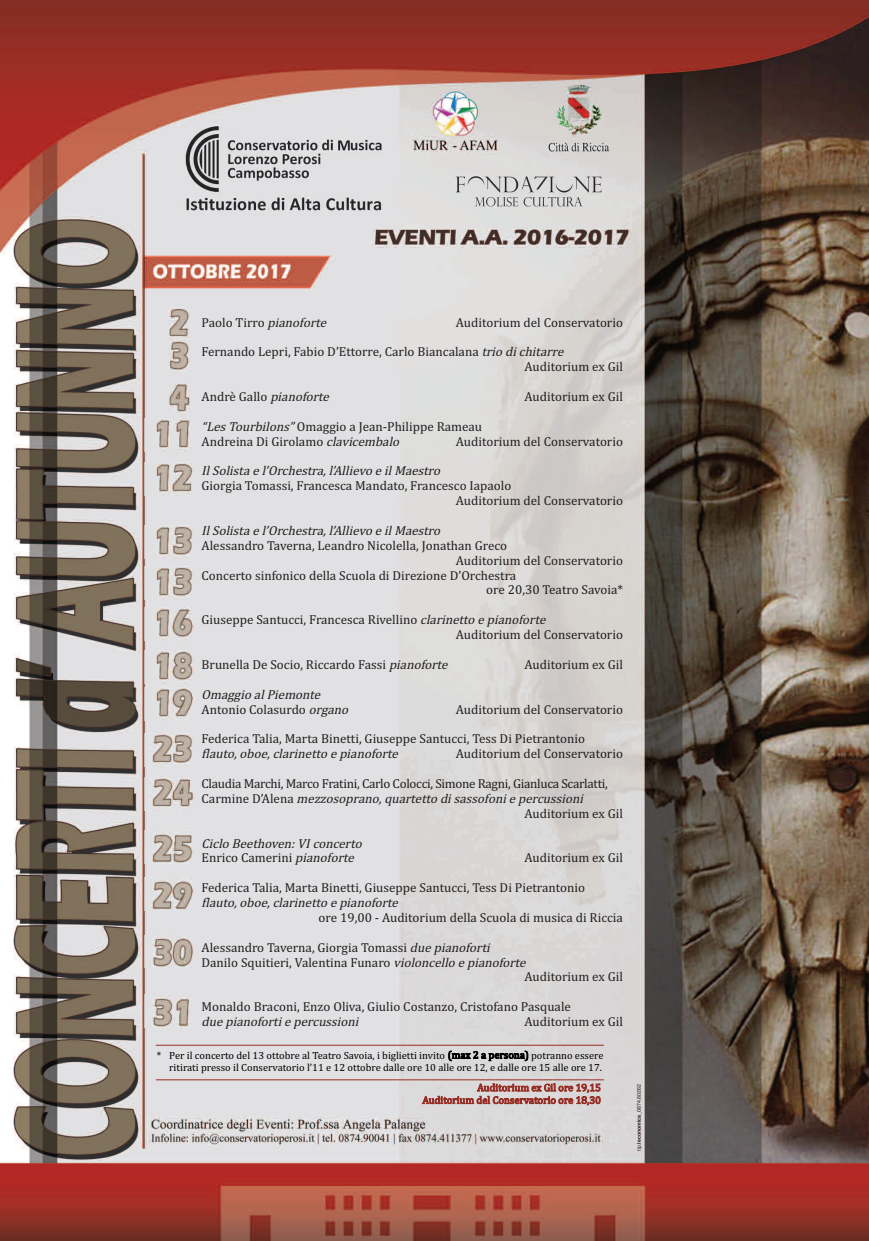
<style>
.page{position:relative;width:869px;height:1241px;background:#fff}
.page>*{position:absolute;margin:0;border:0;box-sizing:border-box;transform-origin:0 0}
.t1{font:13.12px/14.9px "Cambria";color:#231f20}
.t2{font:italic 13.12px/14.9px "Cambria";color:#231f20}
.t3{font:13.12px "Cambria";letter-spacing:-.025em;color:#231f20}
.t4{font:10.5px/12.6px "Cambria";color:#000;text-align:right}
.t5{font:10.5px/12.4px "Cambria";letter-spacing:-.005em;color:#962d24;text-align:right}
.t6{font:5.25px "Helvetica";color:#231f20}
.s1{font-style:italic}
.s2{font-style:normal}
.s3{font-weight:700}
</style>
<div class="page">
<img style="left:0;top:0;width:868px;height:1240px">
<img style="left:156px;top:308px;width:43px;height:65px">
<img style="left:156px;top:340px;width:43px;height:1px">
<img style="left:156px;top:383px;width:43px;height:33px">
<img style="left:143px;top:418px;width:51px;height:33px">
<img style="left:143px;top:463px;width:51px;height:32px">
<img style="left:143px;top:525px;width:51px;height:33px">
<img style="left:143px;top:566px;width:51px;height:33px">
<img style="left:143px;top:607px;width:51px;height:33px">
<img style="left:143px;top:650px;width:51px;height:33px">
<img style="left:143px;top:687px;width:51px;height:33px">
<img style="left:143px;top:733px;width:51px;height:33px">
<img style="left:143px;top:777px;width:51px;height:33px">
<img style="left:143px;top:830px;width:51px;height:33px">
<img style="left:143px;top:877px;width:51px;height:33px">
<img style="left:143px;top:934px;width:51px;height:33px">
<img style="left:143px;top:994px;width:51px;height:33px">
<hr style="left:156px;top:1044px;width:447px;height:1px;background:#962d24">
<hr style="left:156px;top:1079px;width:447px;height:1px;background:#962d24">
<p class="t1" style="left:201px;top:314px;width:142px">Paolo Tirro <span class="s1">pianoforte</span></p>
<p class="t1" style="left:455px;top:314px;width:168px">Auditorium del Conservatorio</p>
<p class="t1" style="left:524px;top:344px;width:100px;text-indent:-323px">Fernando Lepri, Fabio D’Ettorre, Carlo Biancalana <span class="s1">triodichitarre<br></span>Auditorium ex Gil</p>
<p class="t1" style="left:201px;top:389px;width:144px">Andrè Gallo <span class="s1">pianoforte</span></p>
<p class="t1" style="left:524px;top:389px;width:100px">Auditorium ex Gil</p>
<p class="t1" style="left:201px;top:418px;width:282px"><span class="s1">“LesTourbilons”</span>Omaggio a Jean-Philippe Rameau<br>Andreina Di Girolamo <span class="s1">clavicembalo</span></p>
<p class="t1" style="left:455px;top:433px;width:168px">Auditorium del Conservatorio</p>
<p class="t2" style="left:201px;top:463px;width:255px">Il Solista e l’Orchestra, l’Allievo e il Maestro</p>
<p class="t1" style="left:455px;top:478px;width:168px;text-indent:-254px">Giorgia Tomassi, Francesca Mandato, Francesco Iapaolo<br>Auditorium del Conservatorio</p>
<p class="t2" style="left:201px;top:523px;width:255px">Il Solista e l’Orchestra, l’Allievo e il Maestro</p>
<p class="t1" style="left:201px;top:537px;width:307px">Alessandro Taverna, Leandro Nicolella, Jonathan Greco</p>
<p class="t1" style="left:455px;top:552px;width:168px">Auditorium del Conservatorio</p>
<p class="t1" style="left:201px;top:567px;width:316px">Concerto sinfonico della Scuola di Direzione D’Orchestra</p>
<p class="t1" style="left:486px;top:582px;width:138px">ore 20,30 Teatro Savoia*</p>
<p class="t1" style="left:455px;top:612px;width:168px;text-indent:-254px">Giuseppe Santucci, Francesca Rivellino <span class="s1">clarinettoepianoforte<br></span>Auditorium del Conservatorio</p>
<p class="t1" style="left:201px;top:656px;width:263px">Brunella De Socio, Riccardo Fassi <span class="s1">pianoforte</span></p>
<p class="t1" style="left:524px;top:656px;width:100px">Auditorium ex Gil</p>
<p class="t2" style="left:201px;top:686px;width:164px">Omaggio al Piemonte<br><span class="s2">Antonio Colasurdo</span> organo</p>
<p class="t1" style="left:455px;top:701px;width:168px">Auditorium del Conservatorio</p>
<p class="t1" style="left:201px;top:731px;width:385px">Federica Talia, Marta Binetti, Giuseppe Santucci, Tess Di Pietrantonio</p>
<p class="t2" style="left:201px;top:746px;width:213px">flauto, oboe, clarinetto e pianoforte</p>
<p class="t1" style="left:455px;top:746px;width:168px">Auditorium del Conservatorio</p>
<p class="t3" style="left:201px;top:775px;width:407px">Claudia Marchi, Marco Fratini, Carlo Colocci, Simone Ragni, Gianluca Scarlatti,</p>
<p class="t2" style="left:201px;top:790px;width:398px"><span class="s2">C a r m i n e D ’A l e n a</span> mezzosoprano, quartetto di sassofoni e percussioni</p>
<p class="t1" style="left:524px;top:805px;width:100px">Auditorium ex Gil</p>
<p class="t2" style="left:201px;top:835px;width:177px">Ciclo Beethoven: VI concerto<br><span class="s2">Enrico Camerini</span> pianoforte</p>
<p class="t1" style="left:524px;top:850px;width:100px">Auditorium ex Gil</p>
<p class="t1" style="left:201px;top:880px;width:385px">Federica Talia, Marta Binetti, Giuseppe Santucci, Tess Di Pietrantonio</p>
<p class="t2" style="left:201px;top:894px;width:213px">flauto, oboe, clarinetto e pianoforte</p>
<p class="t1" style="left:318px;top:909px;width:306px">ore 19,00 - Auditorium della Scuola di musica di Riccia</p>
<p class="t1" style="left:201px;top:939px;width:305px">Alessandro Taverna, Giorgia Tomassi <span class="s1">duepianoforti</span></p>
<p class="t1" style="left:201px;top:954px;width:341px">Danilo Squitieri, Valentina Funaro <span class="s1">violoncelloepianoforte</span></p>
<p class="t1" style="left:524px;top:969px;width:100px">Auditorium ex Gil</p>
<p class="t1" style="left:201px;top:999px;width:371px">Monaldo Braconi, Enzo Oliva, Giulio Costanzo, Cristofano Pasquale</p>
<p class="t2" style="left:201px;top:1013px;width:174px">due pianoforti e percussioni</p>
<p class="t1" style="left:524px;top:1013px;width:100px">Auditorium ex Gil</p>
<p class="t4" style="left:157px;top:1048px;width:448px">* Per il concerto del 13 ottobre al Teatro Savoia, i biglietti invito (max 2 a persona) potranno essere ritirati presso il Conservatorio l’11 e 12 ottobre dalle ore 10 alle ore 12, e dalle ore 15 alle ore 17.</p>
<p class="t5" style="left:422px;top:1081px;width:180px">Auditorium ex Gil ore 19,15<br>Auditorium del Conservatorio ore 18,30</p>
<p class="t6" style="left:635px;top:1150px;width:68px;rotate:-90deg">tip.<span class="s3">leconomica</span>_0874.60262</p>
</div>
